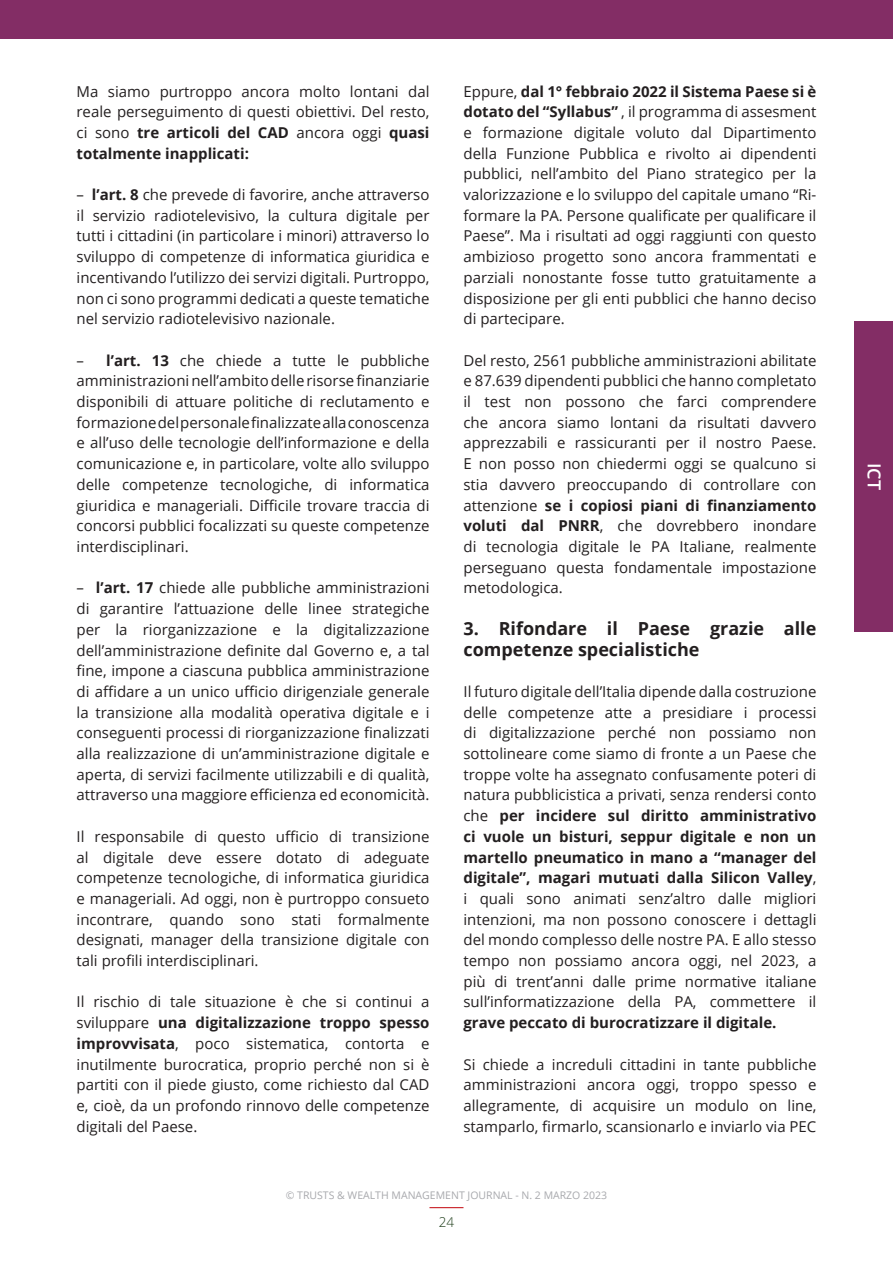
<style>
.page{position:relative;width:893px;height:1263px;background:#fff}
.page>*{position:absolute;margin:0;border:0;box-sizing:border-box;transform-origin:0 0}
.t1{font:700 18px/20.7px "Open Sans";color:#231f20}
.t2{font:600 18px "Open Sans";color:#fff}
.t3{font:15px/20.7px "Open Sans";color:#231f20;text-align:justify}
.t4{font:300 13.5px "Open Sans";color:#193915}
.t5{font:10.5px "Open Sans";color:#a8a9ad}
.s1{font-weight:700}
</style>
<div class="page">
<div style="left:855px;top:321px;width:38px;height:310px;background:#832d65"></div>
<div style="left:0;top:0;width:893px;height:38px;background:#832d65"></div>
<hr style="left:429px;top:1207px;width:34px;height:1px;background:#c82026">
<p class="t3" style="left:77px;top:80px;width:354px">Ma siamo purtroppo ancora molto lontani dal reale perseguimento di questi obiettivi. Del resto, ci sono <span class="s1">tre articoli del CAD</span> ancora oggi <span class="s1">quasi totalmente inapplicati:</span></p>
<p class="t3" style="left:77px;top:184px;width:354px">– <span class="s1">l’art. 8</span> che prevede di favorire, anche attraverso il servizio radiotelevisivo, la cultura digitale per tutti i cittadini (in particolare i minori) attraverso lo sviluppo di competenze di informatica giuridica e incentivando l’utilizzo dei servizi digitali. Purtroppo, non ci sono programmi dedicati a queste tematiche nel servizio radiotelevisivo nazionale.</p>
<p class="t3" style="left:77px;top:349px;width:354px">– <span class="s1">l’art. 13</span> che chiede a tutte le pubbliche amministrazioni nell’ambito delle risorse finanziarie disponibili di attuare politiche di reclutamento e formazione del personale finalizzate alla conoscenza e all’uso delle tecnologie dell’informazione e della comunicazione e, in particolare, volte allo sviluppo delle competenze tecnologiche, di informatica giuridica e manageriali. Difficile trovare traccia di concorsi pubblici focalizzati su queste competenze interdisciplinari.</p>
<p class="t3" style="left:77px;top:577px;width:354px">– <span class="s1">l’art. 17</span> chiede alle pubbliche amministrazioni di garantire l’attuazione delle linee strategiche per la riorganizzazione e la digitalizzazione dell’amministrazione definite dal Governo e, a tal fine, impone a ciascuna pubblica amministrazione di affidare a un unico ufficio dirigenziale generale la transizione alla modalità operativa digitale e i conseguenti processi di riorganizzazione finalizzati alla realizzazione di un’amministrazione digitale e aperta, di servizi facilmente utilizzabili e di qualità, attraverso una maggiore efficienza ed economicità.</p>
<p class="t3" style="left:77px;top:826px;width:354px">Il responsabile di questo ufficio di transizione al digitale deve essere dotato di adeguate competenze tecnologiche, di informatica giuridica e manageriali. Ad oggi, non è purtroppo consueto incontrare, quando sono stati formalmente designati, manager della transizione digitale con tali profili interdisciplinari.</p>
<p class="t3" style="left:77px;top:991px;width:354px">Il rischio di tale situazione è che si continui a sviluppare <span class="s1">una digitalizzazione troppo spesso improvvisata</span>, poco sistematica, contorta e inutilmente burocratica, proprio perché non si è partiti con il piede giusto, come richiesto dal CAD e, cioè, da un profondo rinnovo delle competenze digitali del Paese.</p>
<p class="t3" style="left:463px;top:80px;width:354px">Eppure, <span class="s1">dal 1° febbraio 2022 il Sistema Paese si è dotato del “Syllabus”</span> , il programma di assesment e formazione digitale voluto dal Dipartimento della Funzione Pubblica e rivolto ai dipendenti pubblici, nell’ambito del Piano strategico per la valorizzazione e lo sviluppo del capitale umano “Ri&shy;formare la PA. Persone qualificate per qualificare il Paese”. Ma i risultati ad oggi raggiunti con questo ambizioso progetto sono ancora frammentati e parziali nonostante fosse tutto gratuitamente a disposizione per gli enti pubblici che hanno deciso di partecipare.</p>
<p class="t3" style="left:463px;top:349px;width:354px">Del resto, 2561 pubbliche amministrazioni abilitate e 87.639 dipendenti pubblici che hanno completato il test non possono che farci comprendere che ancora siamo lontani da risultati davvero apprezzabili e rassicuranti per il nostro Paese.<br>E non posso non chiedermi oggi se qualcuno si stia davvero preoccupando di controllare con attenzione <span class="s1">se i copiosi piani di finanziamento voluti dal PNRR</span>, che dovrebbero inondare di tecnologia digitale le PA Italiane, realmente perseguano questa fondamentale impostazione metodologica.</p>
<p class="t1" style="left:463px;top:617px;width:354px">3. Rifondare il Paese grazie alle competenze specialistiche</p>
<p class="t3" style="left:463px;top:681px;width:354px">Il futuro digitale dell’Italia dipende dalla costruzione delle competenze atte a presidiare i processi di digitalizzazione perché non possiamo non sottolineare come siamo di fronte a un Paese che troppe volte ha assegnato confusamente poteri di natura pubblicistica a privati, senza rendersi conto che <span class="s1">per incidere sul diritto amministrativo ci vuole un bisturi, seppur digitale e non un martello pneumatico in mano a “manager del digitale”, magari mutuati dalla Silicon Valley</span>, i quali sono animati senz’altro dalle migliori intenzioni, ma non possono conoscere i dettagli del mondo complesso delle nostre PA. E allo stesso tempo non possiamo ancora oggi, nel 2023, a più di trent’anni dalle prime normative italiane sull’informatizzazione della PA, commettere il <span class="s1">grave peccato di burocratizzare il digitale.</span></p>
<p class="t3" style="left:463px;top:1053px;width:354px">Si chiede a increduli cittadini in tante pubbliche amministrazioni ancora oggi, troppo spesso e allegramente, di acquisire un modulo on line, stamparlo, firmarlo, scansionarlo e inviarlo via PEC</p>
<p class="t5" style="left:286px;top:1188px;width:323px">© TRUSTS &amp; WEALTH MANAGEMENT JOURNAL - N. 2 MARZO 2023</p>
<p class="t4" style="left:439px;top:1213px;width:17px">24</p>
<p class="t2" style="left:887px;top:463px;width:29px;rotate:90deg">ICT</p>
</div>
